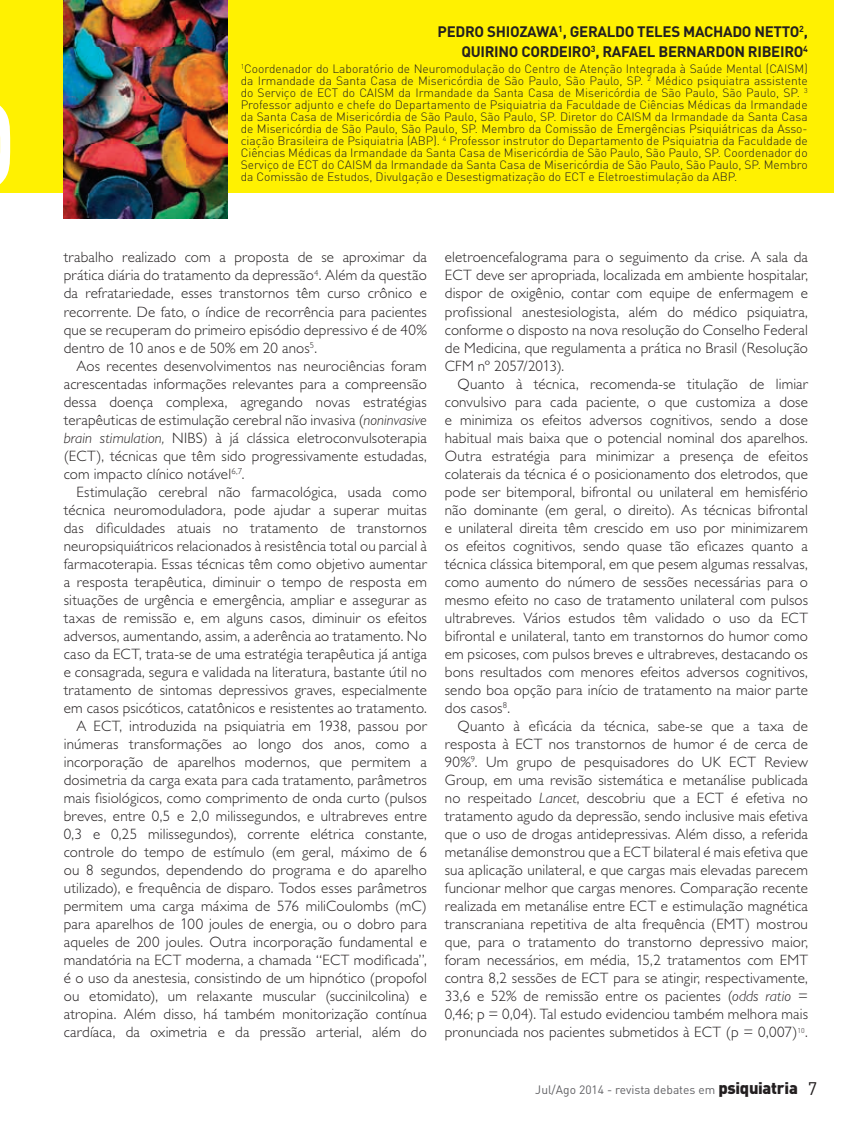
<style>
.page{position:relative;width:859px;height:1132px;background:#fff}
.page>*{position:absolute;margin:0;border:0;box-sizing:border-box;transform-origin:0 0}
.t1{font:300 15px/18px "Gill Sans Std";letter-spacing:.01em;color:#231f20;text-align:justify}
.t2{font:700 15px/19.5px "DIN";letter-spacing:-.02em;color:#231f20;text-align:right}
.t3{font:300 12px/12px "DIN";color:#231f20;text-align:justify}
.t4{font:12px "DIN";color:#616164}
.s1{font-family:"DIN"}
.s2{font-style:italic}
.s3{font-family:"DIN";font-size:14.25px}
.s4{font-weight:900;font-size:16.5px;color:#231f20}
.s5{font-size:18px;color:#231f20}
</style>
<div class="page">
<div style="left:0;top:0;width:833px;height:192px;background:#fff101"></div>
<img style="left:64px;top:0;width:164px;height:218px">
<p class="t2" style="left:438px;top:22px;width:372px">PEDRO SHIOZAWA<sup>1</sup>, GERALDO TELES MACHADO NETTO<sup>2</sup>,<br>QUIRINO CORDEIRO<sup>3</sup>, RAFAEL BERNARDON RIBEIRO<sup>4</sup></p>
<p class="t3" style="left:241px;top:63px;width:569px"><sup>1</sup>Coordenador do Laboratório de Neuromodulação do Centro de Atenção Integrada à Saúde Mental (CAISM) da Irmandade da Santa Casa de Misericórdia de São Paulo, São Paulo, SP. <sup>2</sup> Médico psiquiatra assistente do Serviço de ECT do CAISM da Irmandade da Santa Casa de Misericórdia de São Paulo, São Paulo, SP. <sup>3<br></sup>Professor adjunto e chefe do Departamento de Psiquiatria da Faculdade de Ciências Médicas da Irmandade da Santa Casa de Misericórdia de São Paulo, São Paulo, SP. Diretor do CAISM da Irmandade da Santa Casa de Misericórdia de São Paulo, São Paulo, SP. Membro da Comissão de Emergências Psiquiátricas da Asso&shy;ciação Brasileira de Psiquiatria (ABP). <sup>4</sup> Professor instrutor do Departamento de Psiquiatria da Faculdade de Ciências Médicas da Irmandade da Santa Casa de Misericórdia de São Paulo, São Paulo, SP. Coordenador do Serviço de ECT do CAISM da Irmandade da Santa Casa de Misericórdia de São Paulo, São Paulo, SP. Membro da Comissão de Estudos, Divulgação e Desestigmatização do ECT e Eletroestimulação da ABP.</p>
<p class="t1" style="left:64px;top:248px;width:365px">trabalho realizado com a proposta de se aproximar da prática diária do tratamento da depressão<sup>4</sup>. Além da questão da refratariedade, esses transtornos têm curso crônico e recorrente. De fato, o índice de recorrência para pacientes que se recuperam do primeiro episódio depressivo é de 40% dentro de <span class="s1">1</span>0 anos e de 50% em 20 anos<sup>5</sup>.</p>
<p class="t1" style="left:64px;top:356px;width:365px;text-indent:13px">Aos recentes desenvolvimentos nas neurociências foram acrescentadas informações relevantes para a compreensão dessa doença complexa, agregando novas estratégias terapêuticas de estimulação cerebral não invasiva (<span class="s2">noninvasive brain stimulation,</span> NIBS) à já clássica eletroconvulsoterapia (ECT), técnicas que têm sido progressivamente estudadas, com impacto clínico notável<sup>6,7</sup>.</p>
<p class="t1" style="left:64px;top:482px;width:365px;text-align:right">Estimulação cerebral não farmacológica, usada como técnica neuromoduladora, pode ajudar a superar muitas das dificuldades atuais no tratamento de transtornos neuropsiquiátricos relacionados à resistência total ou parcial à farmacoterapia. Essas técnicas têm como objetivo aumentar a resposta terapêutica, diminuir o tempo de resposta em situações de urgência e emergência, ampliar e assegurar as taxas de remissão e, em alguns casos, diminuir os efeitos adversos, aumentando, assim, a aderência ao tratamento. No caso da ECT, trata-se de uma estratégia terapêutica já antiga e consagrada, segura e validada na literatura, bastante útil no tratamento de sintomas depressivos graves, especialmente em casos psicóticos, catatônicos e resistentes ao tratamento.<br>A ECT, introduzida na psiquiatria em <span class="s1">1</span>938, passou por inúmeras transformações ao longo dos anos, como a incorporação de aparelhos modernos, que permitem a dosimetria da carga exata para cada tratamento, parâmetros mais fisiológicos, como comprimento de onda curto (pulsos breves, entre 0,5 e 2,0 milissegundos, e ultrabreves entre 0,3 e 0,25 milissegundos), corrente elétrica constante, controle do tempo de estímulo (em geral, máximo de 6 ou 8 segundos, dependendo do programa e do aparelho utilizado), e frequência de disparo. Todos esses parâmetros permitem uma carga máxima de 576 miliCoulombs (mC) para aparelhos de <span class="s1">1</span>00 joules de energia, ou o dobro para aqueles de 200 joules. Outra incorporação fundamental e mandatória na ECT moderna, a chamada “ECT modificada”, é o uso da anestesia, consistindo de um hipnótico (propofol ou etomidato), um relaxante muscular (succinilcolina) e atropina. Além disso, há também monitorização contínua cardíaca, da oximetria e da pressão arterial, além do</p>
<p class="t1" style="left:445px;top:248px;width:365px">eletroencefalograma para o seguimento da crise. A sala da ECT deve ser apropriada, localizada em ambiente hospitalar, dispor de oxigênio, contar com equipe de enfermagem e profissional anestesiologista, além do médico psiquiatra, conforme o disposto na nova resolução do Conselho Federal de Medicina, que regulamenta a prática no Brasil (Resolução CFM nº 2057/20<span class="s1">1</span>3).</p>
<p class="t1" style="left:445px;top:374px;width:365px;text-indent:13px">Quanto à técnica, recomenda-se titulação de limiar convulsivo para cada paciente, o que customiza a dose e minimiza os efeitos adversos cognitivos, sendo a dose habitual mais baixa que o potencial nominal dos aparelhos.<br>Outra estratégia para minimizar a presença de efeitos colaterais da técnica é o posicionamento dos eletrodos, que pode ser bitemporal, bifrontal ou unilateral em hemisfério não dominante (em geral, o direito). As técnicas bifrontal e unilateral direita têm crescido em uso por minimizarem os efeitos cognitivos, sendo quase tão eficazes quanto a técnica clássica bitemporal, em que pesem algumas ressalvas, como aumento do número de sessões necessárias para o mesmo efeito no caso de tratamento unilateral com pulsos ultrabreves. Vários estudos têm validado o uso da ECT bifrontal e unilateral, tanto em transtornos do humor como em psicoses, com pulsos breves e ultrabreves, destacando os bons resultados com menores efeitos adversos cognitivos, sendo boa opção para início de tratamento na maior parte dos casos<sup>8</sup>.</p>
<p class="t1" style="left:445px;top:716px;width:365px;text-indent:13px">Quanto à eficácia da técnica, sabe-se que a taxa de resposta à ECT nos transtornos de humor é de cerca de 90%<sup>9</sup>. Um grupo de pesquisadores do UK ECT Review Group, em uma revisão sistemática e metanálise publicada no respeitado <span class="s2">Lancet</span>, descobriu que a ECT é efetiva no tratamento agudo da depressão, sendo inclusive mais efetiva que o uso de drogas antidepressivas. Além disso, a referida metanálise demonstrou que a ECT bilateral é mais efetiva que sua aplicação unilateral, e que cargas mais elevadas parecem funcionar melhor que cargas menores. Comparação recente realizada em metanálise entre ECT e estimulação magnética transcraniana repetitiva de alta frequência (EMT) mostrou que, para o tratamento do transtorno depressivo maior, foram necessários, em média, <span class="s3">1</span>5,2 tratamentos com EMT contra 8,2 sessões de ECT para se atingir, respectivamente, 33,6 e 52% de remissão entre os pacientes (<span class="s2">odds ratio</span> = 0,46; p = 0,04). Tal estudo evidenciou também melhora mais pronunciada nos pacientes submetidos à ECT (p = 0,007)<sup>10</sup>.</p>
<p class="t4" style="left:535px;top:1082px;width:284px">Jul/Ago 2014 - revista debates em <span class="s4">psiquiatria</span> <span class="s5">7</span></p>
</div>
